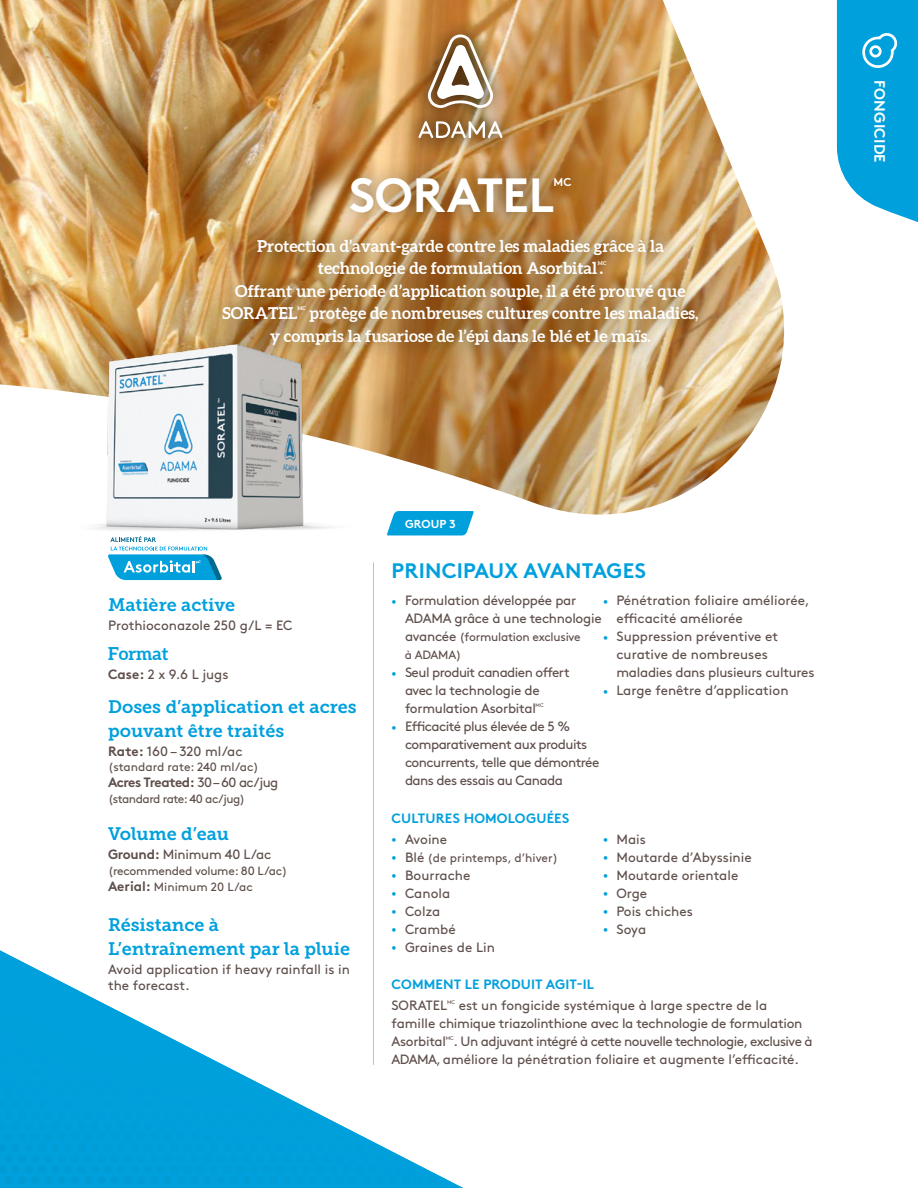
<style>
.page{position:relative;width:918px;height:1188px;background:#fff}
.page>*{position:absolute;margin:0;border:0;box-sizing:border-box;transform-origin:0 0}
.t1{font:700 48px "Brown Pro";letter-spacing:-.005em;color:#fff}
.t2{font:700 21px "Brown Pro";letter-spacing:.01em;color:#00a0dd}
.t3{font:18px/24px "Museo Slab 700";color:#00a0dd}
.t4{font:700 18px "Aleo";color:#00a0dd}
.t5{font:700 16.5px/22.5px "Aleo";color:#fff}
.t6{font:700 15px "Brown Pro";letter-spacing:.01em;color:#fff}
.t7{font:13.5px/18px "Brown Pro";letter-spacing:-.02em;color:#5f4f4b}
.t8{font:13.5px/18px "Brown Pro";color:#5f4f4b}
.t9{font:13.5px/18px "Brown Pro";letter-spacing:-.04em;color:#5f4f4b}
.t10{font:700 13.5px "Brown Pro";letter-spacing:.01em;color:#00a0dd}
.t11{font:700 13.5px "Brown Pro";letter-spacing:-.04em;color:#5f4f4b}
.t12{font:12px/18px "Brown Pro";letter-spacing:-.02em;color:#5f4f4b}
.t13{font:12px "Brown Pro";color:#5f4f4b}
.t14{font:12px "Brown Pro";letter-spacing:-.04em;color:#5f4f4b}
.t15{font:700 11.55px "Brown Pro";letter-spacing:.01em;color:#fff}
.t16{font:700 11.4px "Brown Pro";color:#fff}
.t17{font:5.25px "Brown Pro";color:#5f4f4b}
.t18{font:700 5.25px "Aleo";color:#fff}
.t19{font:700 3.6px "Brown Pro";color:#fff}
.s1{font-weight:700}
.s2{font-weight:400}
.s3{font-weight:700;font-size:13.5px}
.s4{font-size:9px;color:#00a0dd}
.s5{font-size:13.5px}
</style>
<div class="page">
<img style="left:0;top:0;width:837px;height:515px">
<div style="left:401px;top:16px;width:119px;height:141px;background:#000;opacity:.75"></div>
<img style="left:427px;top:34px;width:67px;height:74px">
<svg style="left:418px;top:121px;width:85px;height:17px"></svg>
<div style="left:332px;top:158px;width:257px;height:73px;background:#000;opacity:.34"></div>
<svg style="left:837px;top:0;width:81px;height:222px;background:#1baae0"></svg>
<hr style="left:373px;top:562px;width:1px;height:503px;background:#c4bdb9">
<img style="left:40px;top:248px;width:338px;height:333px">
<div style="left:204px;top:221px;width:512px;height:142px;background:#000;opacity:.34"></div>
<img style="left:0;top:950px;width:463px;height:238px">
<svg style="left:108px;top:536px;width:114px;height:44px"></svg>
<svg style="left:387px;top:511px;width:87px;height:25px"></svg>
<div style="left:396px;top:516px;width:70px;height:15px;background:#00a0dd"></div>
<h1 class="t1" style="left:350px;top:156px;width:206px">SORATEL</h1>
<p class="t16" style="left:553px;top:172px;width:20px">MC</p>
<p class="t5" style="left:257px;top:235px;width:408px;text-align:center">Protection d’avant-garde contre les maladies grâce à la technologie de formulation Asorbital.</p>
<p class="t18" style="left:598px;top:260px;width:10px">MC</p>
<p class="t5" style="left:222px;top:280px;width:465px;text-indent:13px">Offrant une période d’application souple, il a été prouvé que<br>SORATEL</p>
<p class="t18" style="left:297px;top:305px;width:10px">MC</p>
<p class="t5" style="left:270px;top:303px;width:430px;text-indent:40px">protège de nombreuses cultures contre les maladies, y compris la fusariose de l’épi dans le blé et le maïs.</p>
<p class="t6" style="left:892px;top:80px;width:84px;rotate:90deg">FONGICIDE</p>
<p class="t19" style="left:199px;top:559px;width:4px">C</p>
<h3 class="t3" style="left:108px;top:593px;width:129px">Matière active</h3>
<p class="t8" style="left:108px;top:615px;width:186px">Prothioconazole 250 g/L = EC</p>
<h3 class="t4" style="left:108px;top:643px;width:62px">Format</h3>
<p class="t7" style="left:108px;top:664px;width:122px"><span class="s1">Case:</span> 2 x 9.6 L jugs</p>
<h3 class="t3" style="left:108px;top:695px;width:250px">Doses d’application et acres pouvant être traités</h3>
<p class="t8" style="left:108px;top:741px;width:136px"><span class="s1">Rate:</span> 160 – 320 ml/ac</p>
<p class="t13" style="left:108px;top:758px;width:152px">(standard rate: 240 ml/ac)</p>
<p class="t11" style="left:108px;top:771px;width:172px">Acres Treated: <span class="s2">30 – 60 ac/jug</span></p>
<p class="t14" style="left:108px;top:790px;width:139px">(standard rate: 40 ac/jug)</p>
<h3 class="t3" style="left:108px;top:822px;width:122px">Volume d’eau</h3>
<p class="t7" style="left:108px;top:844px;width:165px"><span class="s1">Ground:</span> Minimum 40 L/ac</p>
<p class="t12" style="left:108px;top:862px;width:181px;line-height:15.8px">(recommended volume: 80 L/ac)<br><span class="s3">Aerial:</span> Minimum 20 L/ac</p>
<h3 class="t3" style="left:108px;top:913px;width:244px">Résistance à<br>L’entraînement par la pluie</h3>
<p class="t8" style="left:108px;top:960px;width:244px;line-height:15.8px">Avoid application if heavy rainfall is in the forecast.</p>
<p class="t15" style="left:405px;top:514px;width:52px">GROUP 3</p>
<h2 class="t2" style="left:392px;top:554px;width:256px">PRINCIPAUX AVANTAGES</h2>
<p class="t7" style="left:405px;top:590px;width:198px;text-indent:-14px"><span class="s4">•</span> Formulation développée par<br>ADAMA grâce à une technologie</p>
<p class="t12" style="left:405px;top:627px;width:177px"><span class="s5">avancée</span> (formulation exclusive à ADAMA)</p>
<p class="t7" style="left:405px;top:662px;width:166px;text-indent:-14px"><span class="s4">•</span> Seul produit canadien offert avec la technologie de formulation Asorbital</p>
<p class="t8" style="left:616px;top:590px;width:195px;text-indent:-14px"><span class="s4">•</span> Pénétration foliaire améliorée, efficacité améliorée</p>
<p class="t7" style="left:616px;top:626px;width:199px;text-indent:-14px"><span class="s4">•</span> Suppression préventive et curative de nombreuses maladies dans plusieurs cultures</p>
<p class="t8" style="left:603px;top:680px;width:187px"><span class="s4">•</span> Large fenêtre d’application</p>
<p class="t17" style="left:536px;top:701px;width:10px">MC</p>
<p class="t9" style="left:405px;top:716px;width:196px;text-indent:-14px"><span class="s4">•</span> Efficacité plus élevée de 5 % comparativement aux produits concurrents, telle que démontrée dans des essais au Canada</p>
<p class="t10" style="left:392px;top:807px;width:179px">CULTURES HOMOLOGUÉES</p>
<p class="t7" style="left:392px;top:829px;width:57px"><span class="s4">•</span> Avoine</p>
<p class="t13" style="left:392px;top:848px;width:168px"><span class="s4">•</span> <span class="s5">Blé</span> (de printemps, d’hiver)</p>
<p class="t8" style="left:392px;top:865px;width:81px"><span class="s4">•</span> Bourrache</p>
<p class="t7" style="left:392px;top:883px;width:60px"><span class="s4">•</span> Canola</p>
<p class="t7" style="left:392px;top:901px;width:50px"><span class="s4">•</span> Colza</p>
<p class="t7" style="left:392px;top:919px;width:66px"><span class="s4">•</span> Crambé</p>
<p class="t8" style="left:392px;top:937px;width:105px"><span class="s4">•</span> Graines de Lin</p>
<p class="t7" style="left:603px;top:829px;width:44px"><span class="s4">•</span> Mais</p>
<p class="t8" style="left:603px;top:847px;width:150px"><span class="s4">•</span> Moutarde d’Abyssinie</p>
<p class="t8" style="left:603px;top:865px;width:137px"><span class="s4">•</span> Moutarde orientale</p>
<p class="t7" style="left:603px;top:883px;width:46px"><span class="s4">•</span> Orge</p>
<p class="t8" style="left:603px;top:901px;width:91px"><span class="s4">•</span> Pois chiches</p>
<p class="t7" style="left:603px;top:919px;width:45px"><span class="s4">•</span> Soya</p>
<p class="t10" style="left:392px;top:974px;width:204px">COMMENT LE PRODUIT AGIT-IL</p>
<p class="t8" style="left:391px;top:995px;width:57px">SORATEL</p>
<p class="t17" style="left:447px;top:998px;width:10px">MC</p>
<p class="t7" style="left:392px;top:995px;width:412px;text-indent:67px">est un fongicide systémique à large spectre de la famille chimique triazolinthione avec la technologie de formulation<br>Asorbital</p>
<p class="t17" style="left:446px;top:1034px;width:10px">MC</p>
<p class="t9" style="left:391px;top:1031px;width:423px;text-indent:62px">. Un adjuvant intégré à cette nouvelle technologie, exclusive à<br>ADAMA, améliore la pénétration foliaire et augmente l’efficacité.</p>
</div>
